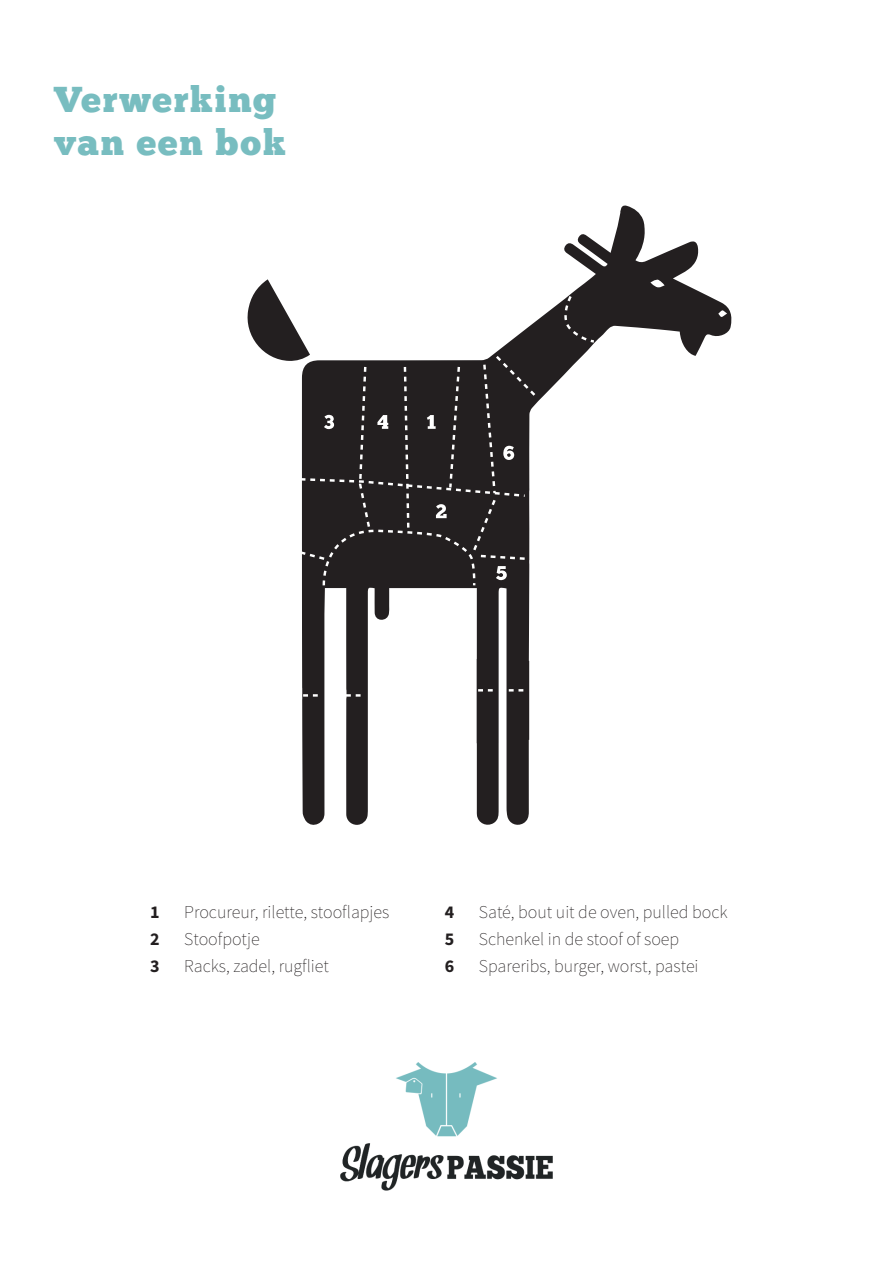
<style>
.page{position:relative;width:893px;height:1263px;background:#fff}
.page>*{position:absolute;margin:0;border:0;box-sizing:border-box;transform-origin:0 0}
.t1{font:36px/43.2px "Chunk Five";letter-spacing:.05em;color:#78bdc0}
.t2{font:200 18px "Source Sans Pro";color:#231f20}
.t3{font:700 18px "Source Sans Pro";color:#231f20}
</style>
<div class="page">
<img style="left:340px;top:1062px;width:213px;height:129px">
<svg style="left:302px;top:205px;width:430px;height:620px"></svg>
<svg style="left:564px;top:296px;width:30px;height:47px"></svg>
<svg style="left:303px;top:694px;width:15px;height:3px"></svg>
<svg style="left:346px;top:694px;width:15px;height:3px"></svg>
<svg style="left:478px;top:689px;width:15px;height:2px"></svg>
<svg style="left:509px;top:689px;width:14px;height:2px"></svg>
<svg style="left:247px;top:279px;width:288px;height:306px"></svg>
<h1 class="t1" style="left:54px;top:78px;width:233px">Verwerking van een bok</h1>
<p class="t3" style="left:150px;top:900px;width:11px">1</p>
<p class="t2" style="left:184px;top:901px;width:207px">Procureur, rilette, stooflapjes</p>
<p class="t3" style="left:150px;top:927px;width:11px">2</p>
<p class="t2" style="left:184px;top:928px;width:77px">Stoofpotje</p>
<p class="t3" style="left:150px;top:954px;width:11px">3</p>
<p class="t2" style="left:184px;top:955px;width:146px">Racks, zadel, rugfliet</p>
<p class="t3" style="left:445px;top:900px;width:11px">4</p>
<p class="t2" style="left:479px;top:901px;width:250px">Saté, bout uit de oven, pulled bock</p>
<p class="t3" style="left:445px;top:927px;width:11px">5</p>
<p class="t2" style="left:479px;top:928px;width:202px">Schenkel in de stoof of soep</p>
<p class="t3" style="left:445px;top:954px;width:11px">6</p>
<p class="t2" style="left:479px;top:955px;width:221px">Spareribs, burger, worst, pastei</p>
</div>
